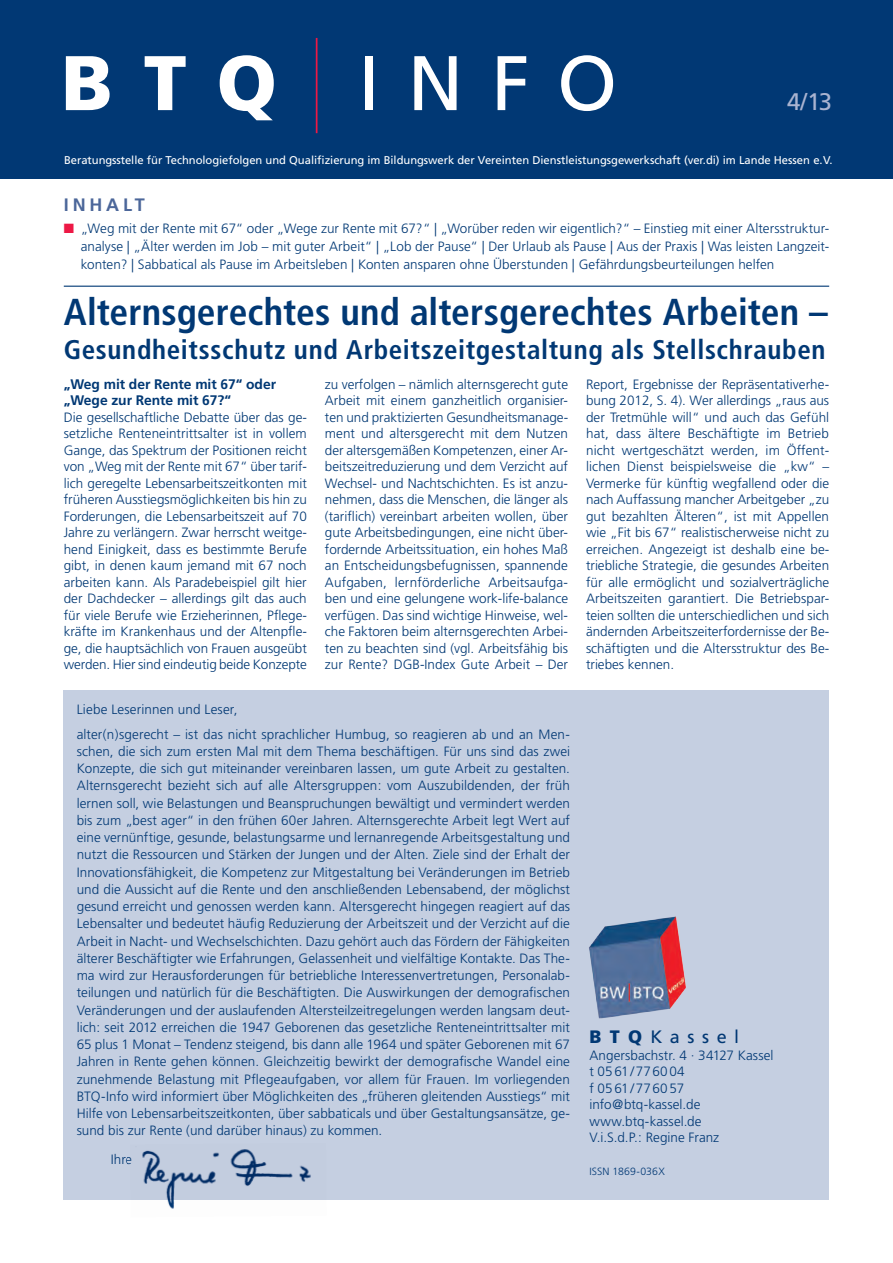
<style>
.page{position:relative;width:893px;height:1263px;background:#fff}
.page>*{position:absolute;margin:0;border:0;box-sizing:border-box;transform-origin:0 0}
.t1{font:77.25px "Frutiger";color:#fff}
.t2{font:700 condensed 37.5px "Frutiger";color:#013874}
.t3{font:700 condensed 27px "Frutiger";letter-spacing:.025em;color:#013874}
.t4{font:24px "Frutiger";color:#a9b3d0}
.t5{font:18px "Frutiger";letter-spacing:.42em;color:#013874}
.t6{font:700 18px "Frutiger";letter-spacing:.21em;color:#4c679a}
.t7{font:700 13.8px/16.5px "Frutiger";letter-spacing:-.005em;color:#013874}
.t8{font:300 13.5px/16.5px "Frutiger";color:#013874;text-align:justify}
.t9{font:11.25px "Frutiger";color:#fff}
.t10{font:300 10.5px "Frutiger";letter-spacing:.015em;color:#013874}
.s1{font-weight:900}
.s2{color:#ed1845}
</style>
<div class="page">
<div style="left:0;top:0;width:893px;height:179px;background:#013874"></div>
<div style="left:64px;top:690px;width:765px;height:509px;background:#c5cfe1"></div>
<hr style="left:316px;top:38px;width:1px;height:95px;background:#ed1845">
<hr style="left:64px;top:286px;width:765px;height:1px;background:#013874">
<img style="left:130px;top:1149px;width:197px;height:60px">
<img style="left:589px;top:916px;width:97px;height:103px">
<h1 class="t1" style="left:61px;top:38px;width:557px"><span class="s1">BTQ</span> INFO</h1>
<h3 class="t4" style="left:787px;top:87px;width:47px">4/13</h3>
<p class="t9" style="left:64px;top:153px;width:770px">Beratungsstelle für Technologiefolgen und Qualifizierung im Bildungswerk der Vereinten Dienstleistungsgewerkschaft (ver.di) im Lande Hessen e.V.</p>
<h3 class="t6" style="left:64px;top:194px;width:82px">INHALT</h3>
<p class="t8" style="left:81px;top:220px;width:750px;line-height:18px;text-indent:-17px"><span class="s2">■</span> „Weg mit der Rente mit 67“ oder „Wege zur Rente mit 67?“ | „Worüber reden wir eigentlich?“ – Einstieg mit einer Altersstruktur&shy;analyse | „Älter werden im Job – mit guter Arbeit“ | „Lob der Pause“ | Der Urlaub als Pause | Aus der Praxis | Was leisten Langzeit&shy;konten? | Sabbatical als Pause im Arbeitsleben | Konten ansparen ohne Überstunden | Gefährdungsbeurteilungen helfen</p>
<h2 class="t2" style="left:64px;top:289px;width:766px">Alternsgerechtes und altersgerechtes Arbeiten –</h2>
<h3 class="t3" style="left:64px;top:334px;width:763px">Gesundheitsschutz und Arbeitszeitgestaltung als Stellschrauben</h3>
<p class="t7" style="left:64px;top:376px;width:214px">„Weg mit der Rente mit 67“ oder „Wege zur Rente mit 67?“</p>
<p class="t8" style="left:64px;top:409px;width:245px">Die gesellschaftliche Debatte über das ge&shy;setzliche Renteneintrittsalter ist in vollem Gange, das Spektrum der Positionen reicht von „Weg mit der Rente mit 67“ über tarif&shy;lich geregelte Lebensarbeitszeitkonten mit früheren Ausstiegsmöglichkeiten bis hin zu Forderungen, die Lebensarbeitszeit auf 70<br>Jahre zu verlängern. Zwar herrscht weitge&shy;hend Einigkeit, dass es bestimmte Berufe gibt, in denen kaum jemand mit 67 noch arbeiten kann. Als Paradebeispiel gilt hier der Dachdecker – allerdings gilt das auch für viele Berufe wie Erzieherinnen, Pflege&shy;kräfte im Krankenhaus und der Altenpfle&shy;ge, die hauptsächlich von Frauen ausgeübt werden. Hier sind eindeutig beide Konzepte</p>
<p class="t8" style="left:325px;top:376px;width:245px">zu verfolgen – nämlich alternsgerecht gute Arbeit mit einem ganzheitlich organisier&shy;ten und praktizierten Gesundheitsmanage&shy;ment und altersgerecht mit dem Nutzen der altersgemäßen Kompetenzen, einer Ar&shy;beitszeitreduzierung und dem Verzicht auf Wechsel- und Nachtschichten. Es ist anzu&shy;nehmen, dass die Menschen, die länger als (tariflich) vereinbart arbeiten wollen, über gute Arbeitsbedingungen, eine nicht über&shy;fordernde Arbeitssituation, ein hohes Maß an Entscheidungsbefugnissen, spannende Aufgaben, lernförderliche Arbeitsaufga&shy;ben und eine gelungene work-life-balance verfügen. Das sind wichtige Hinweise, wel&shy;che Faktoren beim alternsgerechten Arbei&shy;ten zu beachten sind (vgl. Arbeitsfähig bis zur Rente? DGB-Index Gute Arbeit – Der</p>
<p class="t8" style="left:586px;top:376px;width:245px">Report, Ergebnisse der Repräsentativerhe&shy;bung 2012, S. 4). Wer allerdings „raus aus der Tretmühle will“ und auch das Gefühl hat, dass ältere Beschäftigte im Betrieb nicht wertgeschätzt werden, im Öffent&shy;lichen Dienst beispielsweise die „kw“ – Vermerke für künftig wegfallend oder die nach Auffassung mancher Arbeitgeber „zu gut bezahlten Älteren“, ist mit Appellen wie „Fit bis 67“ realistischerweise nicht zu erreichen. Angezeigt ist deshalb eine be&shy;triebliche Strategie, die gesundes Arbeiten für alle ermöglicht und sozialverträgliche Arbeitszeiten garantiert. Die Betriebspar&shy;teien sollten die unterschiedlichen und sich ändernden Arbeitszeiterfordernisse der Be&shy;schäftigten und die Altersstruktur des Be&shy;triebes kennen.</p>
<p class="t8" style="left:77px;top:697px;width:495px;line-height:24.8px">Liebe Leserinnen und Leser,<br>alter(n)sgerecht – ist das nicht sprachlicher Humbug, so reagieren ab und an Men-</p>
<p class="t8" style="left:77px;top:743px;width:495px;line-height:17.2px">schen, die sich zum ersten Mal mit dem Thema beschäftigen. Für uns sind das zwei Konzepte, die sich gut miteinander vereinbaren lassen, um gute Arbeit zu gestalten.<br>Alternsgerecht bezieht sich auf alle Altersgruppen: vom Auszubildenden, der früh lernen soll, wie Belastungen und Beanspruchungen bewältigt und vermindert werden bis zum „best ager“ in den frühen 60er Jahren. Alternsgerechte Arbeit legt Wert auf eine vernünftige, gesunde, belastungsarme und lernanregende Arbeitsgestaltung und nutzt die Ressourcen und Stärken der Jungen und der Alten. Ziele sind der Erhalt der Innovationsfähigkeit, die Kompetenz zur Mitgestaltung bei Veränderungen im Betrieb und die Aussicht auf die Rente und den anschließenden Lebensabend, der möglichst gesund erreicht und genossen werden kann. Altersgerecht hingegen reagiert auf das Lebensalter und bedeutet häufig Reduzierung der Arbeitszeit und der Verzicht auf die Arbeit in Nacht- und Wechselschichten. Dazu gehört auch das Fördern der Fähigkeiten älterer Beschäftigter wie Erfahrungen, Gelassenheit und vielfältige Kontakte. Das The&shy;ma wird zur Herausforderungen für betriebliche Interessenvertretungen, Personalab&shy;teilungen und natürlich für die Beschäftigten. Die Auswirkungen der demografischen Veränderungen und der auslaufenden Altersteilzeitregelungen werden langsam deut&shy;lich: seit 2012 erreichen die 1947 Geborenen das gesetzliche Renteneintrittsalter mit 65 plus 1 Monat – Tendenz steigend, bis dann alle 1964 und später Geborenen mit 67<br>Jahren in Rente gehen können. Gleichzeitig bewirkt der demografische Wandel eine zunehmende Belastung mit Pflegeaufgaben, vor allem für Frauen. Im vorliegenden BTQ-Info wird informiert über Möglichkeiten des „früheren gleitenden Ausstiegs“ mit Hilfe von Lebensarbeitszeitkonten, über sabbaticals und über Gestaltungsansätze, ge&shy;sund bis zur Rente (und darüber hinaus) zu kommen.</p>
<p class="t8" style="left:111px;top:1152px;width:23px">Ihre</p>
<h3 class="t5" style="left:589px;top:1026px;width:151px"><span class="s1">BTQ</span>Kassel</h3>
<p class="t8" style="left:589px;top:1047px;width:186px;text-align:left">Angersbachstr. 4 · 34127 Kassel t 0561/776004<br>f 0561/776057 info@btq-kassel.de www.btq-kassel.de<br>V.i.S.d.P.: Regine Franz</p>
<p class="t10" style="left:589px;top:1165px;width:77px">ISSN 1869-036X</p>
</div>
